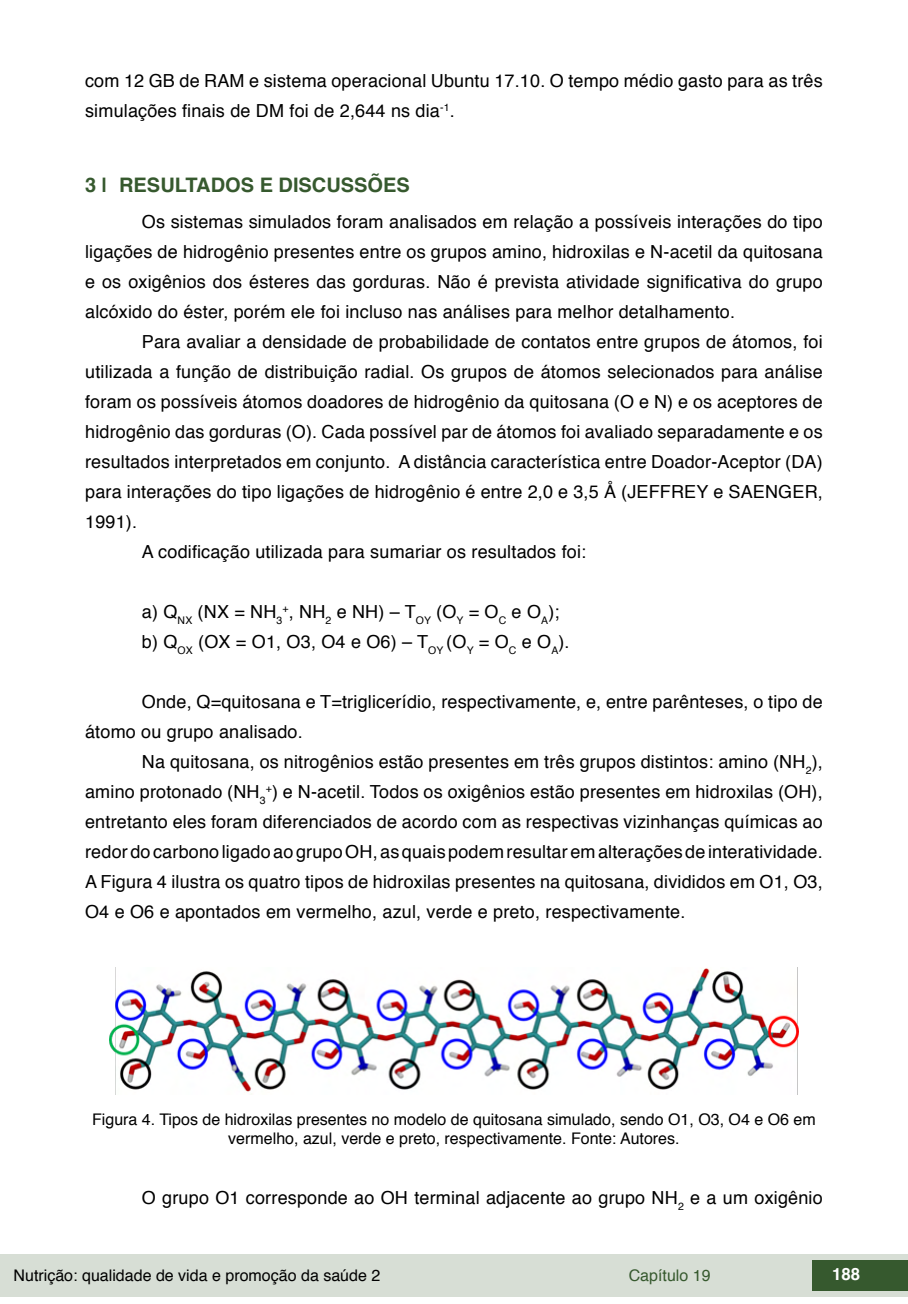
<style>
.page{position:relative;width:908px;height:1304px;background:#fff}
.page>*{position:absolute;margin:0;border:0;box-sizing:border-box;transform-origin:0 0}
.t1{font:700 20px "Helvetica";color:#36592e}
.txt{font:18px/30px "Helvetica";letter-spacing:.01em;color:#000;text-align:justify}
.t2{font:700 16.8px "Helvetica";color:#fff}
.imagens_graf_tab{font:16px/19.2px "Helvetica";color:#000;text-align:center}
.t3{font:16px "Helvetica";color:#36592e}
</style>
<div class="page">
<div style="left:0;top:1254px;width:906px;height:43px;background:#d7ded5"></div>
<div style="left:812px;top:1261px;width:95px;height:30px;background:#36592e"></div>
<img style="left:109px;top:968px;width:689px;height:126px">
<p class="txt" style="left:85px;top:66px;width:738px">com 12 GB de RAM e sistema operacional Ubuntu 17.10. O tempo médio gasto para as três simulações finais de DM foi de 2,644 ns dia<sup>-1</sup>.</p>
<p class="t1" style="left:85px;top:169px;width:326px">3 | RESULTADOS E DISCUSSÕES</p>
<p class="txt" style="left:85px;top:207px;width:738px;text-indent:57px">Os sistemas simulados foram analisados em relação a possíveis interações do tipo ligações de hidrogênio presentes entre os grupos amino, hidroxilas e N-acetil da quitosana e os oxigênios dos ésteres das gorduras. Não é prevista atividade significativa do grupo alcóxido do éster, porém ele foi incluso nas análises para melhor detalhamento.</p>
<p class="txt" style="left:85px;top:327px;width:739px;text-indent:57px">Para avaliar a densidade de probabilidade de contatos entre grupos de átomos, foi utilizada a função de distribuição radial. Os grupos de átomos selecionados para análise foram os possíveis átomos doadores de hidrogênio da quitosana (O e N) e os aceptores de hidrogênio das gorduras (O). Cada possível par de átomos foi avaliado separadamente e os resultados interpretados em conjunto. A distância característica entre Doador-Aceptor (DA) para interações do tipo ligações de hidrogênio é entre 2,0 e 3,5 Å (JEFFREY e SAENGER, 1991).</p>
<p class="txt" style="left:142px;top:537px;width:445px">A codificação utilizada para sumariar os resultados foi:</p>
<p class="txt" style="left:142px;top:597px;width:419px">a) Q<sub>NX</sub> (NX = NH<sub>3</sub><sup>+</sup>, NH<sub>2</sub> e NH) – T<sub>OY</sub> (O<sub>Y</sub> = O<sub>C</sub> e O<sub>A</sub>);</p>
<p class="txt" style="left:142px;top:627px;width:429px">b) Q<sub>OX</sub> (OX = O1, O3, O4 e O6) – T<sub>OY</sub> (O<sub>Y</sub> = O<sub>C</sub> e O<sub>A</sub>).</p>
<p class="txt" style="left:85px;top:687px;width:738px;text-indent:57px">Onde, Q=quitosana e T=triglicerídio, respectivamente, e, entre parênteses, o tipo de átomo ou grupo analisado.</p>
<p class="txt" style="left:85px;top:747px;width:739px;text-indent:57px">Na quitosana, os nitrogênios estão presentes em três grupos distintos: amino (NH<sub>2</sub>), amino protonado (NH<sub>3</sub><sup>+</sup>) e N-acetil. Todos os oxigênios estão presentes em hidroxilas (OH), entretanto eles foram diferenciados de acordo com as respectivas vizinhanças químicas ao redor do carbono ligado ao grupo OH, as quais podem resultar em alterações de interatividade.<br>A Figura 4 ilustra os quatro tipos de hidroxilas presentes na quitosana, divididos em O1, O3, O4 e O6 e apontados em vermelho, azul, verde e preto, respectivamente.</p>
<p class="imagens_graf_tab" style="left:92px;top:1110px;width:725px">Figura 4. Tipos de hidroxilas presentes no modelo de quitosana simulado, sendo O1, O3, O4 e O6 em vermelho, azul, verde e preto, respectivamente. Fonte: Autores.</p>
<p class="txt" style="left:142px;top:1183px;width:682px">O grupo O1 corresponde ao OH terminal adjacente ao grupo NH<sub>2</sub> e a um oxigênio</p>
<p class="imagens_graf_tab" style="left:14px;top:1266px;width:368px">Nutrição: qualidade de vida e promoção da saúde 2</p>
<p class="t3" style="left:628px;top:1263px;width:83px">Capítulo 19</p>
<p class="t2" style="left:831px;top:1261px;width:30px">188</p>
</div>
